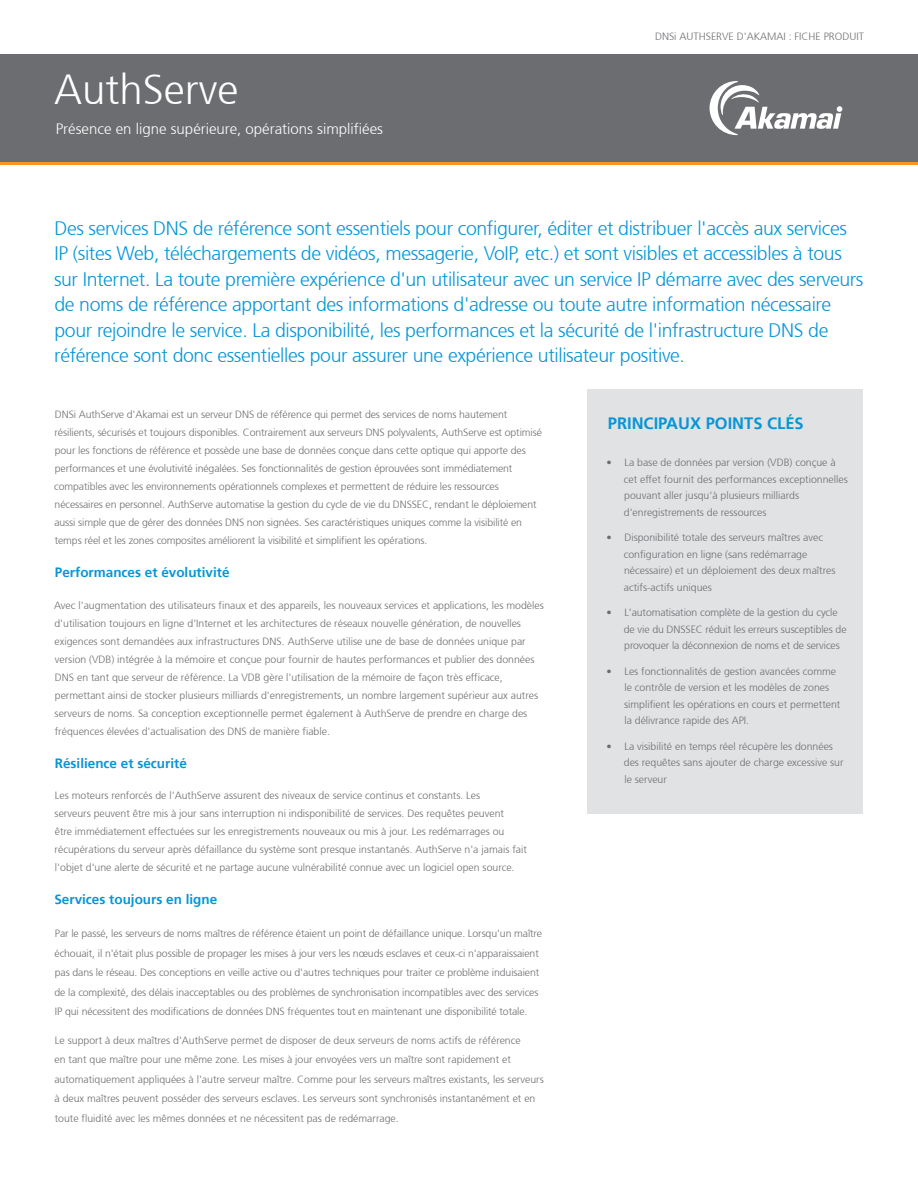
<style>
.page{position:relative;width:918px;height:1188px;background:#fff}
.page>*{position:absolute;margin:0;border:0;box-sizing:border-box;transform-origin:0 0}
.t1{font:300 42px "Frutiger 45";color:#fff}
.Intro_paragraph{font:300 19.5px/25.5px "Frutiger 45";letter-spacing:-.02em;color:#0696d7}
.Benefits_header{font:700 16.5px "Frutiger 65";color:#0696d7}
.Subtitle{font:300 15px "Frutiger 45";color:#fff}
.Section_header{font:700 13.5px "Frutiger 65";color:#0696d7}
.Body_copy{font:300 10.5px/18px "Frutiger 45";color:#6c6d70}
</style>
<div class="page">
<div style="left:0;top:54px;width:918px;height:108px;background:#6c6d70"></div>
<hr style="left:0;top:162px;width:918px;height:3px;background:#f7971d">
<div style="left:587px;top:389px;width:275px;height:425px;background:#e1e2e4"></div>
<svg style="left:710px;top:81px;width:132px;height:54px"></svg>
<p class="t1" style="left:54px;top:66px;width:186px">AuthServe</p>
<p class="Subtitle" style="left:56px;top:121px;width:329px">Présence en ligne supérieure, opérations simplifiées</p>
<p class="Body_copy" style="left:655px;top:28px;width:210px">DNSi AUTHSERVE D'AKAMAI : FICHE PRODUIT</p>
<p class="Intro_paragraph" style="left:54px;top:215px;width:811px">Des services DNS de référence sont essentiels pour configurer, éditer et distribuer l'accès aux services IP (sites Web, téléchargements de vidéos, messagerie, VoIP, etc.) et sont visibles et accessibles à tous sur Internet. La toute première expérience d'un utilisateur avec un service IP démarre avec des serveurs de noms de référence apportant des informations d'adresse ou toute autre information nécessaire pour rejoindre le service. La disponibilité, les performances et la sécurité de l'infrastructure DNS de référence sont donc essentielles pour assurer une expérience utilisateur positive.</p>
<p class="Body_copy" style="left:54px;top:406px;width:489px">DNSi AuthServe d'Akamai est un serveur DNS de référence qui permet des services de noms hautement résilients, sécurisés et toujours disponibles. Contrairement aux serveurs DNS polyvalents, AuthServe est optimisé pour les fonctions de référence et possède une base de données conçue dans cette optique qui apporte des performances et une évolutivité inégalées. Ses fonctionnalités de gestion éprouvées sont immédiatement compatibles avec les environnements opérationnels complexes et permettent de réduire les ressources nécessaires en personnel. AuthServe automatise la gestion du cycle de vie du DNSSEC, rendant le déploiement aussi simple que de gérer des données DNS non signées. Ses caractéristiques uniques comme la visibilité en temps réel et les zones composites améliorent la visibilité et simplifient les opérations.</p>
<p class="Section_header" style="left:55px;top:565px;width:176px">Performances et évolutivité</p>
<p class="Body_copy" style="left:54px;top:596px;width:491px">Avec l'augmentation des utilisateurs finaux et des appareils, les nouveaux services et applications, les modèles d'utilisation toujours en ligne d'Internet et les architectures de réseaux nouvelle génération, de nouvelles exigences sont demandées aux infrastructures DNS. AuthServe utilise une de base de données unique par version (VDB) intégrée à la mémoire et conçue pour fournir de hautes performances et publier des données DNS en tant que serveur de référence. La VDB gère l'utilisation de la mémoire de façon très efficace, permettant ainsi de stocker plusieurs milliards d'enregistrements, un nombre largement supérieur aux autres serveurs de noms. Sa conception exceptionnelle permet également à AuthServe de prendre en charge des fréquences élevées d'actualisation des DNS de manière fiable.</p>
<p class="Section_header" style="left:55px;top:755px;width:134px">Résilience et sécurité</p>
<p class="Body_copy" style="left:55px;top:787px;width:474px">Les moteurs renforcés de l'AuthServe assurent des niveaux de service continus et constants. Les<br>serveurs peuvent être mis à jour sans interruption ni indisponibilité de services. Des requêtes peuvent<br>être immédiatement effectuées sur les enregistrements nouveaux ou mis à jour. Les redémarrages ou récupérations du serveur après défaillance du système sont presque instantanés. AuthServe n'a jamais fait l'objet d'une alerte de sécurité et ne partage aucune vulnérabilité connue avec un logiciel open source.</p>
<p class="Section_header" style="left:54px;top:892px;width:164px">Services toujours en ligne</p>
<p class="Body_copy" style="left:54px;top:924px;width:489px;line-height:19.5px">Par le passé, les serveurs de noms maîtres de référence étaient un point de défaillance unique. Lorsqu'un maître échouait, il n'était plus possible de propager les mises à jour vers les nœuds esclaves et ceux-ci n'apparaissaient pas dans le réseau. Des conceptions en veille active ou d'autres techniques pour traiter ce problème induisaient de la complexité, des délais inacceptables ou des problèmes de synchronisation incompatibles avec des services IP qui nécessitent des modifications de données DNS fréquentes tout en maintenant une disponibilité totale.</p>
<p class="Body_copy" style="left:54px;top:1031px;width:491px;line-height:19.5px">Le support à deux maîtres d'AuthServe permet de disposer de deux serveurs de noms actifs de référence<br>en tant que maître pour une même zone. Les mises à jour envoyées vers un maître sont rapidement et automatiquement appliquées à l'autre serveur maître. Comme pour les serveurs maîtres existants, les serveurs à deux maîtres peuvent posséder des serveurs esclaves. Les serveurs sont synchronisés instantanément et en toute fluidité avec les mêmes données et ne nécessitent pas de redémarrage.</p>
<p class="Benefits_header" style="left:608px;top:413px;width:197px">PRINCIPAUX POINTS CLÉS</p>
<p class="Body_copy" style="left:624px;top:455px;width:225px;line-height:16.5px;text-indent:-17px">• La base de données par version (VDB) conçue à cet effet fournit des performances exceptionnelles pouvant aller jusqu'à plusieurs milliards d'enregistrements de ressources</p>
<p class="Body_copy" style="left:624px;top:530px;width:213px;line-height:16.5px;text-indent:-17px">• Disponibilité totale des serveurs maîtres avec configuration en ligne (sans redémarrage nécessaire) et un déploiement des deux maîtres actifs-actifs uniques</p>
<p class="Body_copy" style="left:624px;top:605px;width:224px;line-height:16.5px;text-indent:-17px">• L'automatisation complète de la gestion du cycle de vie du DNSSEC réduit les erreurs susceptibles de provoquer la déconnexion de noms et de services</p>
<p class="Body_copy" style="left:624px;top:663px;width:218px;line-height:16.5px;text-indent:-18px">• Les fonctionnalités de gestion avancées comme le contrôle de version et les modèles de zones simplifient les opérations en cours et permettent la délivrance rapide des API.</p>
<p class="Body_copy" style="left:624px;top:738px;width:221px;line-height:16.5px;text-indent:-17px">• La visibilité en temps réel récupère les données des requêtes sans ajouter de charge excessive sur le serveur</p>
</div>
